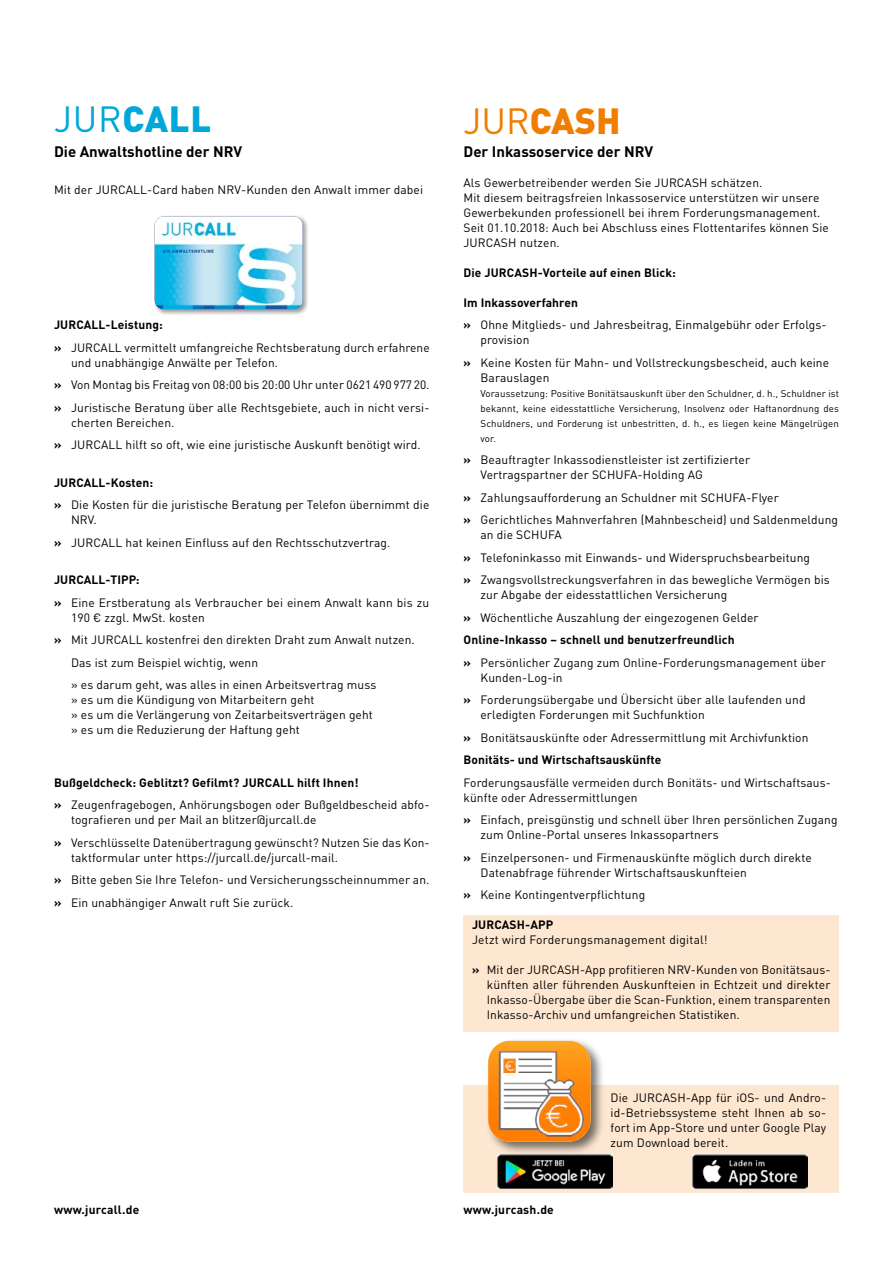
<style>
.page{position:relative;width:893px;height:1263px;background:#fff}
.page>*{position:absolute;margin:0;border:0;box-sizing:border-box;transform-origin:0 0}
.t1{font:900 36px "DINOT";color:#00a7d8}
.t2{font:900 36px "DINOT";color:#ef7d00}
.t3{font:700 15px "DINOT";color:#000}
.t4{font:12px/22.5px "DINOT";letter-spacing:.01em;color:#000}
.t5{font:700 12px "DINOT";letter-spacing:.01em;color:#000}
.t6{font:9.75px/15px "DINOT";letter-spacing:.01em;color:#000;text-align:justify}
.s1{font-weight:400}
.s2{font-weight:700}
</style>
<div class="page">
<div style="left:463px;top:915px;width:376px;height:117px;background:#fee7d1"></div>
<div style="left:463px;top:1086px;width:376px;height:107px;background:#fee7d1"></div>
<div style="left:153px;top:215px;width:156px;height:100px;background:#000;opacity:.4"></div>
<img style="left:155px;top:216px;width:148px;height:93px">
<img style="left:497px;top:1154px;width:115px;height:34px">
<img style="left:692px;top:1154px;width:115px;height:34px">
<div style="left:485px;top:1038px;width:120px;height:117px;background:#000;opacity:.55"></div>
<img style="left:488px;top:1040px;width:103px;height:102px">
<h1 class="t1" style="left:54px;top:95px;width:159px"><span class="s1">JUR</span>CALL</h1>
<p class="t3" style="left:54px;top:141px;width:190px">Die Anwaltshotline der NRV</p>
<p class="t4" style="left:54px;top:178px;width:371px">Mit der JURCALL-Card haben NRV-Kunden den Anwalt immer dabei</p>
<p class="t4" style="left:54px;top:313px;width:377px"><span class="s2">JURCALL-Leistung:<br>»</span> JURCALL vermittelt umfangreiche Rechtsberatung durch erfahrene</p>
<p class="t4" style="left:54px;top:351px;width:377px;text-indent:17px">und unabhängige Anwälte per Telefon.<br><span class="s2">»</span> Von Montag bis Freitag von 08:00 bis 20:00 Uhr unter 0621 490 977 20. <span class="s2">»</span> Juristische Beratung über alle Rechtsgebiete, auch in nicht versi-</p>
<p class="t4" style="left:54px;top:411px;width:368px;text-indent:17px">cherten Bereichen.<br><span class="s2">»</span> JURCALL hilft so oft, wie eine juristische Auskunft benötigt wird.</p>
<p class="t4" style="left:54px;top:471px;width:377px"><span class="s2">JURCALL-Kosten:<br>»</span> Die Kosten für die juristische Beratung per Telefon übernimmt die</p>
<p class="t4" style="left:54px;top:508px;width:338px;text-indent:17px">NRV.<br><span class="s2">»</span> JURCALL hat keinen Einfluss auf den Rechtsschutzvertrag.</p>
<p class="t4" style="left:54px;top:568px;width:377px"><span class="s2">JURCALL-TIPP:<br>»</span> Eine Erstberatung als Verbraucher bei einem Anwalt kann bis zu</p>
<p class="t4" style="left:71px;top:606px;width:135px">190 € zzgl. MwSt. kosten</p>
<p class="t4" style="left:54px;top:628px;width:362px"><span class="s2">»</span> Mit JURCALL kostenfrei den direkten Draht zum Anwalt nutzen.</p>
<p class="t4" style="left:71px;top:651px;width:189px">Das ist zum Beispiel wichtig, wenn</p>
<p class="t4" style="left:71px;top:673px;width:307px">» es darum geht, was alles in einen Arbeitsvertrag muss</p>
<p class="t4" style="left:71px;top:692px;width:303px;line-height:15px">» es um die Kündigung von Mitarbeitern geht<br>» es um die Verlängerung von Zeitarbeitsverträgen geht » es um die Reduzierung der Haftung geht</p>
<p class="t4" style="left:54px;top:771px;width:377px"><span class="s2">Bußgeldcheck: Geblitzt? Gefilmt? JURCALL hilft Ihnen!<br>»</span> Zeugenfragebogen, Anhörungsbogen oder Bußgeldbescheid abfo-</p>
<p class="t4" style="left:54px;top:808px;width:377px;text-indent:17px">tografieren und per Mail an blitzer@jurcall.de<br><span class="s2">»</span> Verschlüsselte Datenübertragung gewünscht? Nutzen Sie das Kon-</p>
<p class="t4" style="left:54px;top:846px;width:377px;text-indent:17px">taktformular unter https://jurcall.de/jurcall-mail.<br><span class="s2">»</span> Bitte geben Sie Ihre Telefon- und Versicherungsscheinnummer an. <span class="s2">»</span> Ein unabhängiger Anwalt ruft Sie zurück.</p>
<p class="t5" style="left:54px;top:1202px;width:87px">www.jurcall.de</p>
<h1 class="t2" style="left:463px;top:97px;width:159px"><span class="s1">JUR</span>CASH</h1>
<p class="t3" style="left:463px;top:141px;width:191px">Der Inkassoservice der NRV</p>
<p class="t4" style="left:463px;top:175px;width:367px;line-height:15px">Als Gewerbetreibender werden Sie JURCASH schätzen.<br>Mit diesem beitragsfreien Inkassoservice unterstützen wir unsere Gewerbekunden professionell bei ihrem Forderungsmanagement.<br>Seit 01.10.2018: Auch bei Abschluss eines Flottentarifes können Sie JURCASH nutzen.</p>
<p class="t5" style="left:463px;top:264px;width:214px">Die JURCASH-Vorteile auf einen Blick:</p>
<p class="t4" style="left:463px;top:291px;width:365px"><span class="s2">Im Inkassoverfahren<br>»</span> Ohne Mitglieds- und Jahresbeitrag, Einmalgebühr oder Erfolgs-</p>
<p class="t4" style="left:463px;top:328px;width:367px;text-indent:17px">provision<br><span class="s2">»</span> Keine Kosten für Mahn- und Vollstreckungsbescheid, auch keine</p>
<p class="t4" style="left:480px;top:366px;width:70px">Barauslagen</p>
<p class="t6" style="left:480px;top:385px;width:360px">Voraussetzung: Positive Bonitätsauskunft über den Schuldner, d. h., Schuldner ist bekannt, keine eidesstattliche Versicherung, Insolvenz oder Haftanordnung des Schuldners, und Forderung ist unbestritten, d. h., es liegen keine Mängelrügen vor.</p>
<p class="t4" style="left:480px;top:452px;width:271px;line-height:15px;text-indent:-17px"><span class="s2">»</span> Beauftragter Inkassodienstleister ist zertifizierter<br>Vertragspartner der SCHUFA-Holding AG</p>
<p class="t4" style="left:463px;top:486px;width:376px"><span class="s2">»</span> Zahlungsaufforderung an Schuldner mit SCHUFA-Flyer<br><span class="s2">»</span> Gerichtliches Mahnverfahren (Mahnbescheid) und Saldenmeldung</p>
<p class="t4" style="left:463px;top:523px;width:368px;text-indent:17px">an die SCHUFA<br><span class="s2">»</span> Telefoninkasso mit Einwands- und Widerspruchsbearbeitung<br><span class="s2">»</span> Zwangsvollstreckungsverfahren in das bewegliche Vermögen bis</p>
<p class="t4" style="left:463px;top:583px;width:364px;text-indent:17px">zur Abgabe der eidesstattlichen Versicherung<br><span class="s2">»</span> Wöchentliche Auszahlung der eingezogenen Gelder <span class="s2">Online-Inkasso – schnell und benutzerfreundlich<br>»</span> Persönlicher Zugang zum Online-Forderungsmanagement über</p>
<p class="t4" style="left:463px;top:666px;width:344px;text-indent:17px">Kunden-Log-in<br><span class="s2">»</span> Forderungsübergabe und Übersicht über alle laufenden und</p>
<p class="t4" style="left:463px;top:703px;width:346px;text-indent:17px">erledigten Forderungen mit Suchfunktion<br><span class="s2">»</span> Bonitätsauskünfte oder Adressermittlung mit Archivfunktion<br><span class="s2">Bonitäts- und Wirtschaftsauskünfte</span></p>
<p class="t4" style="left:463px;top:775px;width:367px;line-height:15px">Forderungsausfälle vermeiden durch Bonitäts- und Wirtschaftsaus&shy;künfte oder Adressermittlungen</p>
<p class="t4" style="left:480px;top:812px;width:359px;line-height:15px;text-indent:-17px"><span class="s2">»</span> Einfach, preisgünstig und schnell über Ihren persönlichen Zugang zum Online-Portal unseres Inkassopartners</p>
<p class="t4" style="left:480px;top:850px;width:333px;line-height:15px;text-indent:-17px"><span class="s2">»</span> Einzelpersonen- und Firmenauskünfte möglich durch direkte<br>Datenabfrage führender Wirtschaftsauskunfteien</p>
<p class="t4" style="left:463px;top:883px;width:183px"><span class="s2">»</span> Keine Kontingentverpflichtung</p>
<p class="t5" style="left:472px;top:917px;width:83px">JURCASH-APP</p>
<p class="t4" style="left:472px;top:928px;width:237px">Jetzt wird Forderungsmanagement digital!</p>
<p class="t4" style="left:487px;top:962px;width:345px;line-height:15px;text-align:justify;text-indent:-15px"><span class="s2">»</span> Mit der JURCASH-App profitieren NRV-Kunden von Bonitätsaus&shy;künften aller führenden Auskunfteien in Echtzeit und direkter Inkasso-Übergabe über die Scan-Funktion, einem transparenten Inkasso-Archiv und umfangreichen Statistiken.</p>
<p class="t5" style="left:463px;top:1202px;width:92px">www.jurcash.de</p>
<p class="t4" style="left:611px;top:1090px;width:217px;line-height:15px;text-align:justify">Die JURCASH-App für iOS- und Andro&shy;id-Betriebssysteme steht Ihnen ab so&shy;fort im App-Store und unter Google Play zum Download bereit.</p>
</div>
